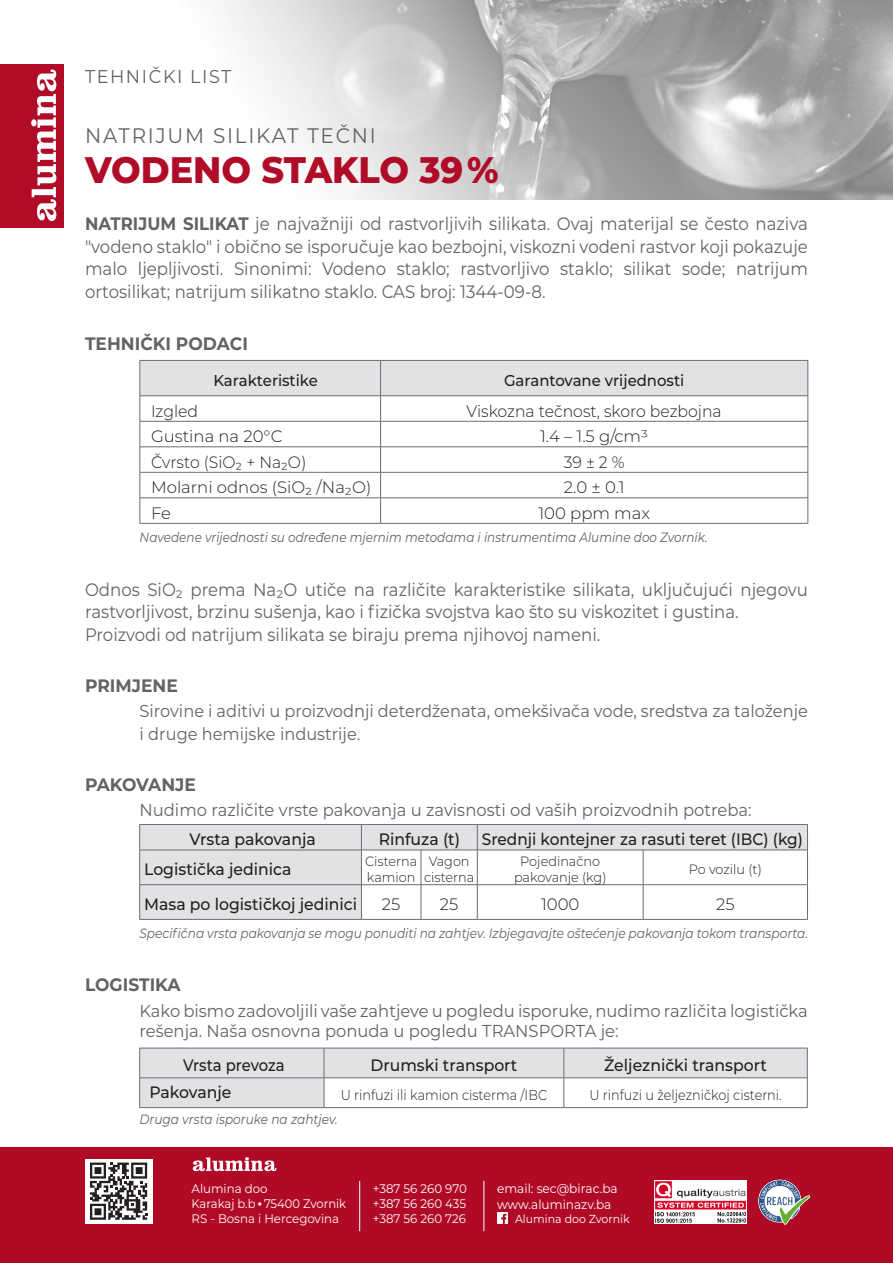
<style>
.page{position:relative;width:893px;height:1263px;background:#fff}
.page>*{position:absolute;margin:0;border:0;box-sizing:border-box;transform-origin:0 0}
.t1{font:800 36.9px "Montserrat";color:#b00c28;scale:.95 1}
.t2{font:21px "Montserrat";letter-spacing:.09em;color:#636366;scale:.95 1}
.t3{font:18.6px "Montserrat";letter-spacing:.09em;color:#636366;scale:.95 1}
.t4{font:18px/22.5px "Montserrat";color:#636366;text-align:justify;scale:.92 1}
.t5{font:700 18px "Montserrat";color:#636366;scale:.95 1}
.t6{font:17.25px/20.7px "Montserrat";color:#636366;scale:.95 1}
.t7{font:17.25px/22.5px "Montserrat";color:#636366;scale:.94 1}
.t8{font:500 16.5px "Montserrat";color:#231f20;scale:.95 1}
.t9{font:300 16.5px "Montserrat";color:#231f20}
.t10{font:300 16.5px "Montserrat";color:#231f20;scale:.95 1}
.t11{font:500 16.5px "Montserrat";color:#231f20;scale:.93 1}
.t12{font:500 16.5px "Montserrat";color:#231f20;scale:.9 1}
.t13{font:500 15.75px "Montserrat";color:#231f20;scale:.95 1}
.t14{font:300 14.25px "Montserrat";color:#231f20;scale:.9 1}
.t15{font:italic 13.5px "Montserrat";color:#636366;scale:.9 1}
.t16{font:italic 13.5px "Montserrat";color:#636366;scale:.89 1}
.t17{font:300 13.5px/16.5px "Montserrat";color:#231f20;text-align:center;scale:.95 1}
.t18{font:12.75px "Montserrat";color:#fff;scale:.95 1}
.t19{font:12.45px "Montserrat";color:#fff;scale:.95 1}
.t20{font:12.45px "Montserrat";color:#fff;scale:.93 1}
.t21{font:11.55px "Montserrat";color:#fff;scale:.95 1}
.s1{font-weight:700}
.s2{font-size:7.5px}
</style>
<div class="page">
<img style="left:0;top:0;width:893px;height:200px">
<div style="left:0;top:65px;width:63px;height:163px;background:#b00c28"></div>
<svg style="left:31px;top:70px;width:25px;height:151px"></svg>
<div style="left:0;top:1147px;width:893px;height:116px;background:#b00a27"></div>
<div style="left:85px;top:1159px;width:67px;height:64px;background:#fff"></div>
<svg style="left:90px;top:1162px;width:57px;height:58px"></svg>
<img style="left:654px;top:1181px;width:92px;height:42px">
<img style="left:758px;top:1179px;width:52px;height:46px">
<svg style="left:193px;top:1157px;width:83px;height:14px"></svg>
<hr style="left:359px;top:1181px;width:1px;height:50px;background:#fff">
<hr style="left:484px;top:1181px;width:1px;height:50px;background:#fff">
<svg style="left:497px;top:1212px;width:11px;height:11px"></svg>
<hr style="left:140px;top:523px;width:241px;height:1px;background:#6c6d70">
<hr style="left:381px;top:523px;width:427px;height:1px;background:#6c6d70">
<svg style="left:140px;top:360px;width:669px;height:163px"></svg>
<svg style="left:139px;top:824px;width:669px;height:95px"></svg>
<hr style="left:139px;top:850px;width:222px;height:1px;background:#6c6d70">
<hr style="left:361px;top:850px;width:60px;height:1px;background:#6c6d70">
<hr style="left:361px;top:850px;width:1px;height:34px;background:#6c6d70">
<hr style="left:421px;top:850px;width:56px;height:1px;background:#6c6d70">
<hr style="left:421px;top:850px;width:1px;height:34px;background:#6c6d70">
<hr style="left:477px;top:850px;width:166px;height:1px;background:#6c6d70">
<hr style="left:477px;top:850px;width:1px;height:34px;background:#6c6d70">
<hr style="left:643px;top:850px;width:165px;height:1px;background:#6c6d70">
<hr style="left:643px;top:850px;width:1px;height:34px;background:#6c6d70">
<hr style="left:807px;top:850px;width:1px;height:34px;background:#6c6d70">
<hr style="left:139px;top:884px;width:222px;height:1px;background:#6c6d70">
<hr style="left:361px;top:884px;width:60px;height:1px;background:#6c6d70">
<hr style="left:361px;top:885px;width:1px;height:34px;background:#6c6d70">
<hr style="left:421px;top:884px;width:56px;height:1px;background:#6c6d70">
<hr style="left:421px;top:885px;width:1px;height:34px;background:#6c6d70">
<hr style="left:477px;top:884px;width:166px;height:1px;background:#6c6d70">
<hr style="left:477px;top:885px;width:1px;height:34px;background:#6c6d70">
<hr style="left:643px;top:884px;width:165px;height:1px;background:#6c6d70">
<hr style="left:643px;top:885px;width:1px;height:34px;background:#6c6d70">
<hr style="left:807px;top:885px;width:1px;height:34px;background:#6c6d70">
<hr style="left:139px;top:919px;width:222px;height:1px;background:#6c6d70">
<hr style="left:361px;top:919px;width:60px;height:1px;background:#6c6d70">
<hr style="left:421px;top:919px;width:56px;height:1px;background:#6c6d70">
<hr style="left:477px;top:919px;width:166px;height:1px;background:#6c6d70">
<hr style="left:643px;top:919px;width:165px;height:1px;background:#6c6d70">
<hr style="left:139px;top:850px;width:1px;height:34px;background:#6c6d70">
<hr style="left:139px;top:885px;width:1px;height:34px;background:#6c6d70">
<hr style="left:139px;top:1107px;width:185px;height:1px;background:#6c6d70">
<hr style="left:324px;top:1107px;width:240px;height:1px;background:#6c6d70">
<hr style="left:564px;top:1107px;width:243px;height:1px;background:#6c6d70">
<svg style="left:139px;top:1048px;width:669px;height:59px"></svg>
<p class="t3" style="left:85px;top:63px;width:156px">TEHNIČKI LIST</p>
<p class="t2" style="left:85px;top:121px;width:308px">NATRIJUM SILIKAT TEČNI</p>
<p class="t1" style="left:85px;top:143px;width:437px">VODENO STAKLO 39%</p>
<p class="t4" style="left:85px;top:212px;width:787px"><span class="s1">NATRIJUM SILIKAT</span> je najvažniji od rastvorljivih silikata. Ovaj materijal se često naziva "vodeno staklo" i obično se isporučuje kao bezbojni, viskozni vodeni rastvor koji pokazuje malo ljepljivosti. Sinonimi: Vodeno staklo; rastvorljivo staklo; silikat sode; natrijum ortosilikat; natrijum silikatno staklo. CAS broj: 1344-09-8.</p>
<p class="t5" style="left:85px;top:330px;width:173px">TEHNIČKI PODACI</p>
<p class="t13" style="left:213px;top:369px;width:111px">Karakteristike</p>
<p class="t13" style="left:504px;top:369px;width:191px">Garantovane vrijednosti</p>
<p class="t10" style="left:151px;top:399px;width:51px">Izgled</p>
<p class="t10" style="left:467px;top:399px;width:270px">Viskozna tečnost, skoro bezbojna</p>
<p class="t9" style="left:151px;top:425px;width:133px">Gustina na 20°C</p>
<p class="t9" style="left:540px;top:425px;width:110px">1.4 – 1.5 g/cm3</p>
<p class="t10" style="left:151px;top:450px;width:165px">Čvrsto (SiO2 + Na2O)</p>
<p class="t10" style="left:564px;top:450px;width:66px">39 ± 2 %</p>
<p class="t9" style="left:151px;top:476px;width:222px">Molarni odnos (SiO2 /Na2O)</p>
<p class="t9" style="left:564px;top:476px;width:62px">2.0 ± 0.1</p>
<p class="t9" style="left:151px;top:501px;width:21px">Fe</p>
<p class="t9" style="left:538px;top:501px;width:113px">100 ppm max</p>
<p class="t16" style="left:140px;top:528px;width:640px">Navedene vrijednosti su određene mjernim metodama i instrumentima Alumine doo Zvornik.</p>
<p class="t4" style="left:85px;top:577px;width:787px">Odnos SiO2 prema Na2O utiče na različite karakteristike silikata, uključujući njegovu rastvorljivost, brzinu sušenja, kao i fizička svojstva kao što su viskozitet i gustina.</p>
<p class="t4" style="left:85px;top:622px;width:562px">Proizvodi od natrijum silikata se biraju prema njihovoj nameni.</p>
<p class="t5" style="left:85px;top:672px;width:99px">PRIMJENE</p>
<p class="t7" style="left:140px;top:699px;width:712px">Sirovine i aditivi u proizvodnji deterdženata, omekšivača vode, sredstva za taloženje i druge hemijske industrije.</p>
<p class="t5" style="left:85px;top:771px;width:118px">PAKOVANJE</p>
<p class="t6" style="left:139px;top:799px;width:646px">Nudimo različite vrste pakovanja u zavisnosti od vaših proizvodnih potreba:</p>
<p class="t8" style="left:190px;top:828px;width:134px">Vrsta pakovanja</p>
<p class="t8" style="left:379px;top:828px;width:87px">Rinfuza (t)</p>
<p class="t11" style="left:482px;top:828px;width:347px">Srednji kontejner za rasuti teret (IBC) (kg)</p>
<p class="t8" style="left:144px;top:858px;width:157px">Logistička jedinica</p>
<p class="t17" style="left:365px;top:852px;width:56px;text-align:left">Cisterna kamion</p>
<p class="t17" style="left:424px;top:852px;width:54px">Vagon cisterna</p>
<p class="t17" style="left:514px;top:852px;width:99px">Pojedinačno pakovanje (kg)</p>
<p class="t17" style="left:689px;top:860px;width:78px">Po vozilu (t)</p>
<p class="t8" style="left:144px;top:893px;width:226px">Masa po logističkoj jedinici</p>
<p class="t9" style="left:382px;top:893px;width:20px">25</p>
<p class="t9" style="left:440px;top:893px;width:20px">25</p>
<p class="t9" style="left:541px;top:893px;width:40px">1000</p>
<p class="t9" style="left:716px;top:893px;width:20px">25</p>
<p class="t15" style="left:139px;top:924px;width:744px">Specifična vrsta pakovanja se mogu ponuditi na zahtjev. Izbjegavajte oštećenje pakovanja tokom transporta.</p>
<p class="t5" style="left:85px;top:972px;width:102px">LOGISTIKA</p>
<p class="t6" style="left:139px;top:1000px;width:705px">Kako bismo zadovoljili vaše zahtjeve u pogledu isporuke, nudimo različita logistička rešenja. Naša osnovna ponuda u pogledu TRANSPORTA je:</p>
<p class="t12" style="left:183px;top:1053px;width:114px">Vrsta prevoza</p>
<p class="t8" style="left:370px;top:1053px;width:156px">Drumski transport</p>
<p class="t8" style="left:604px;top:1053px;width:173px">Željeznički transport</p>
<p class="t8" style="left:149px;top:1080px;width:88px">Pakovanje</p>
<p class="t14" style="left:341px;top:1085px;width:231px">U rinfuzi ili kamion cisterma /IBC</p>
<p class="t14" style="left:589px;top:1085px;width:215px">U rinfuzi u željezničkoj cisterni.</p>
<p class="t15" style="left:139px;top:1109px;width:222px">Druga vrsta isporuke na zahtjev.</p>
<p class="t19" style="left:192px;top:1180px;width:82px">Alumina doo</p>
<p class="t20" style="left:192px;top:1195px;width:168px">Karakaj b.b <span class="s2">■</span> 75400 Zvornik</p>
<p class="t19" style="left:192px;top:1210px;width:157px">RS - Bosna i Hercegovina</p>
<p class="t19" style="left:373px;top:1180px;width:101px">+387 56 260 970</p>
<p class="t19" style="left:373px;top:1195px;width:100px">+387 56 260 435</p>
<p class="t19" style="left:373px;top:1210px;width:100px">+387 56 260 726</p>
<p class="t18" style="left:497px;top:1180px;width:129px">email: sec@birac.ba</p>
<p class="t18" style="left:497px;top:1195px;width:122px">www.aluminazv.ba</p>
<p class="t21" style="left:515px;top:1210px;width:122px">Alumina doo Zvornik</p>
</div>
